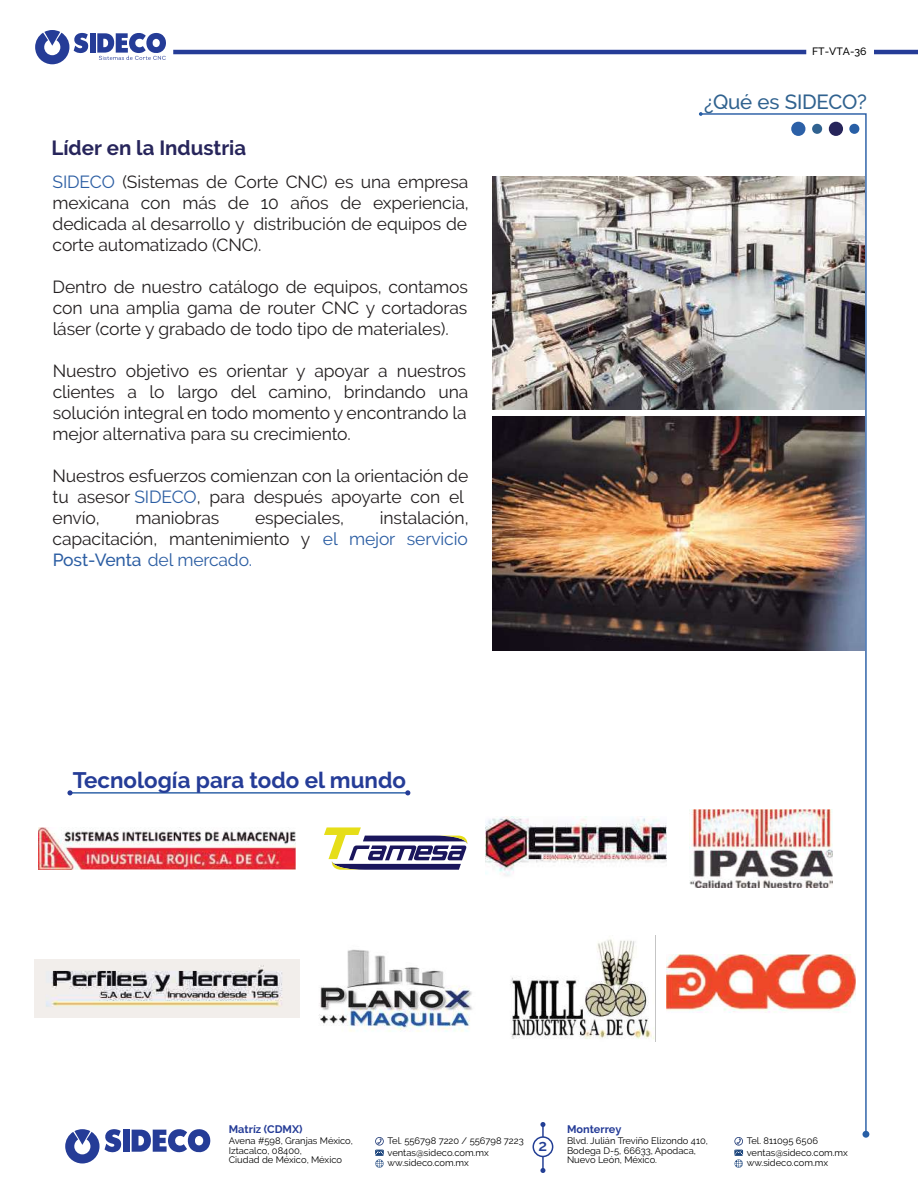
<style>
.page{position:relative;width:918px;height:1188px;background:#fff}
.page>*{position:absolute;margin:0;border:0;box-sizing:border-box;transform-origin:0 0}
.t1{font:700 22.35px "Raleway";color:#253c97}
.t2{font:700 20.4px "Raleway";color:#27255b}
.t3{font:500 20.4px "Raleway";letter-spacing:-.01em;color:#30628f}
.t4{font:17.55px/21px "Raleway";letter-spacing:-.01em;color:#231f20;text-align:justify}
.t5{font:600 15.75px "Raleway";color:#233f95}
.t6{font:700 10.95px "Raleway";color:#253c97}
.t7{font:500 10.65px "Raleway";color:#000101}
.t8{font:9.45px/11.1px "Raleway";color:#000}
.s1{color:#2c5ea3}
.s2{font-weight:500;color:#2c5ea3}
</style>
<div class="page">
<svg style="left:699px;top:113px;width:168px;height:1020px"></svg>
<div style="left:791px;top:122px;width:14px;height:14px;background:#2c60a7;border-radius:50%"></div>
<div style="left:829px;top:122px;width:14px;height:14px;background:#27255b;border-radius:50%"></div>
<div style="left:812px;top:124px;width:10px;height:10px;background:#306290;border-radius:50%"></div>
<div style="left:849px;top:124px;width:10px;height:10px;background:#285fa6;border-radius:50%"></div>
<svg style="left:699px;top:112px;width:4px;height:4px"></svg>
<div style="left:863px;top:1131px;width:6px;height:7px;background:#285fa6;border-radius:50%"></div>
<hr style="left:69px;top:792px;width:339px;height:2px;background:#2c60a7">
<svg style="left:405px;top:790px;width:5px;height:5px"></svg>
<svg style="left:67px;top:790px;width:6px;height:6px"></svg>
<img style="left:493px;top:417px;width:371px;height:233px">
<img style="left:493px;top:176px;width:372px;height:234px">
<img style="left:666px;top:955px;width:189px;height:68px">
<img style="left:39px;top:828px;width:257px;height:41px">
<img style="left:689px;top:809px;width:143px;height:79px">
<img style="left:35px;top:960px;width:265px;height:58px">
<img style="left:485px;top:817px;width:181px;height:59px">
<svg style="left:324px;top:827px;width:143px;height:43px"></svg>
<img style="left:319px;top:949px;width:153px;height:83px">
<img style="left:511px;top:936px;width:145px;height:106px">
<hr style="left:542px;top:1125px;width:2px;height:46px;background:#233f95">
<svg style="left:540px;top:1122px;width:5px;height:5px"></svg>
<svg style="left:540px;top:1168px;width:5px;height:5px"></svg>
<div style="left:123px;top:1130px;width:7px;height:22px;background:#253c97"></div>
<svg style="left:65px;top:1129px;width:56px;height:34px"></svg>
<svg style="left:132px;top:1129px;width:78px;height:24px"></svg>
<svg style="left:375px;top:1137px;width:9px;height:31px"></svg>
<svg style="left:734px;top:1137px;width:9px;height:31px"></svg>
<div style="left:533px;top:1137px;width:20px;height:19px;background:#fff;border-radius:50%"></div>
<div style="left:533px;top:1136px;width:20px;height:21px;border:2px solid #233f95;border-radius:50%"></div>
<div style="left:90px;top:33px;width:6px;height:20px;background:#253c97"></div>
<svg style="left:35px;top:30px;width:53px;height:34px"></svg>
<hr style="left:173px;top:50px;width:633px;height:4px;background:#253c97">
<hr style="left:874px;top:50px;width:44px;height:4px;background:#253c97">
<svg style="left:97px;top:32px;width:69px;height:28px"></svg>
<p class="t2" style="left:51px;top:136px;width:196px">Líder en la Industria</p>
<p class="t4" style="left:53px;top:171px;width:418px"><span class="s1">SIDECO</span> (Sistemas de Corte CNC) es una empresa mexicana con más de 10 años de experiencia, dedicada al desarrollo y distribución de equipos de corte automatizado (CNC).</p>
<p class="t4" style="left:53px;top:276px;width:417px">Dentro de nuestro catálogo de equipos, contamos con una amplia gama de router CNC y cortadoras láser (corte y grabado de todo tipo de materiales).</p>
<p class="t4" style="left:53px;top:360px;width:417px;text-align:left">Nuestro objetivo es orientar y apoyar a nuestros clientes a lo largo del camino, brindando una solución integral en todo momento y encontrando la mejor alternativa para su crecimiento.</p>
<p class="t4" style="left:53px;top:465px;width:417px;text-align:left">Nuestros esfuerzos comienzan con la orientación de tu asesor <span class="s1">SIDECO</span>, para después apoyarte con el envío,</p>
<p class="t4" style="left:53px;top:507px;width:417px;text-indent:327px">instalación, capacitación, mantenimiento y <span class="s1">el mejor servicio </span><span class="s2">Post-Venta</span> <span class="s1">del mercado.</span></p>
<p class="t4" style="left:135px;top:507px;width:85px">maniobras</p>
<p class="t4" style="left:255px;top:507px;width:90px">especiales,</p>
<p class="t1" style="left:73px;top:767px;width:335px">Tecnología para todo el mundo</p>
<p class="t7" style="left:812px;top:45px;width:56px">FT-VTA-36</p>
<p class="t3" style="left:704px;top:90px;width:164px">¿Qué es SIDECO?</p>
<p class="t6" style="left:229px;top:1123px;width:75px">Matríz (CDMX)</p>
<p class="t8" style="left:229px;top:1136px;width:126px;line-height:9.4px">Avena #598, Granjas México,<br>Iztacalco, 08400,<br>Ciudad de México, México</p>
<p class="t8" style="left:388px;top:1135px;width:138px">Tel. 556798 7220 / 556798 7223 ventas@sideco.com.mx ww.sideco.com.mx</p>
<p class="t5" style="left:539px;top:1136px;width:10px">2</p>
<p class="t6" style="left:567px;top:1123px;width:56px">Monterrey</p>
<p class="t8" style="left:567px;top:1136px;width:142px;line-height:9.4px">Blvd. Julián Treviño Elizondo 410,<br>Bodega D-5, 66633, Apodaca,<br>Nuevo León, México.</p>
<p class="t8" style="left:747px;top:1135px;width:103px">Tel. 811095 6506 ventas@sideco.com.mx ww.sideco.com.mx</p>
</div>
